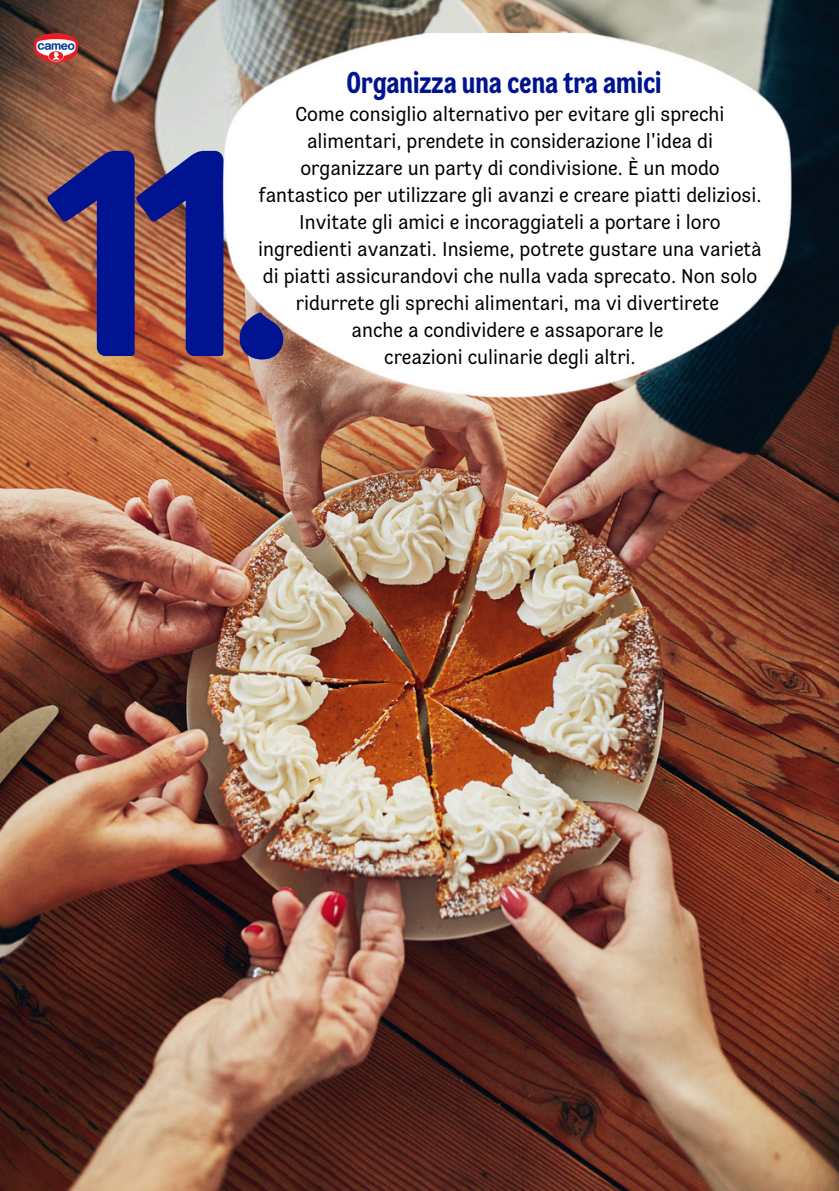
<style>
.page{position:relative;width:839px;height:1191px;background:#fff}
.page>*{position:absolute;margin:0;border:0;box-sizing:border-box;transform-origin:0 0}
.t1{font:700 293.2px "Dr Oetker Moments Display";color:#001391}
.t2{font:700 30px "Dr Oetker Moments Display";color:#001391}
.t3{font:20px/27px "Dr Oetker Moments Text";color:#000;text-align:center}
</style>
<div class="page">
<img style="left:0;top:0;width:838px;height:1191px">
<img style="left:222px;top:33px;width:569px;height:364px">
<img style="left:28px;top:30px;width:56px;height:36px">
<h2 class="t2" style="left:346px;top:64px;width:317px">Organizza una cena tra amici</h2>
<h1 class="t3" style="left:258px;top:100px;width:505px">Come consiglio alternativo per evitare gli sprechi alimentari, prendete in considerazione l'idea di organizzare un party di condivisione. È un modo fantastico per utilizzare gli avanzi e creare piatti deliziosi.<br>Invitate gli amici e incoraggiateli a portare i loro ingredienti avanzati. Insieme, potrete gustare una varietà di piatti assicurandovi che nulla vada sprecato. Non solo ridurrete gli sprechi alimentari, ma vi divertirete</h1>
<p class="t3" style="left:351px;top:316px;width:313px">anche a condividere e assaporare le</p>
<p class="t3" style="left:384px;top:343px;width:253px">creazioni culinarie degli altri.</p>
<p class="t1" style="left:49px;top:77px;width:248px">11.</p>
</div>
